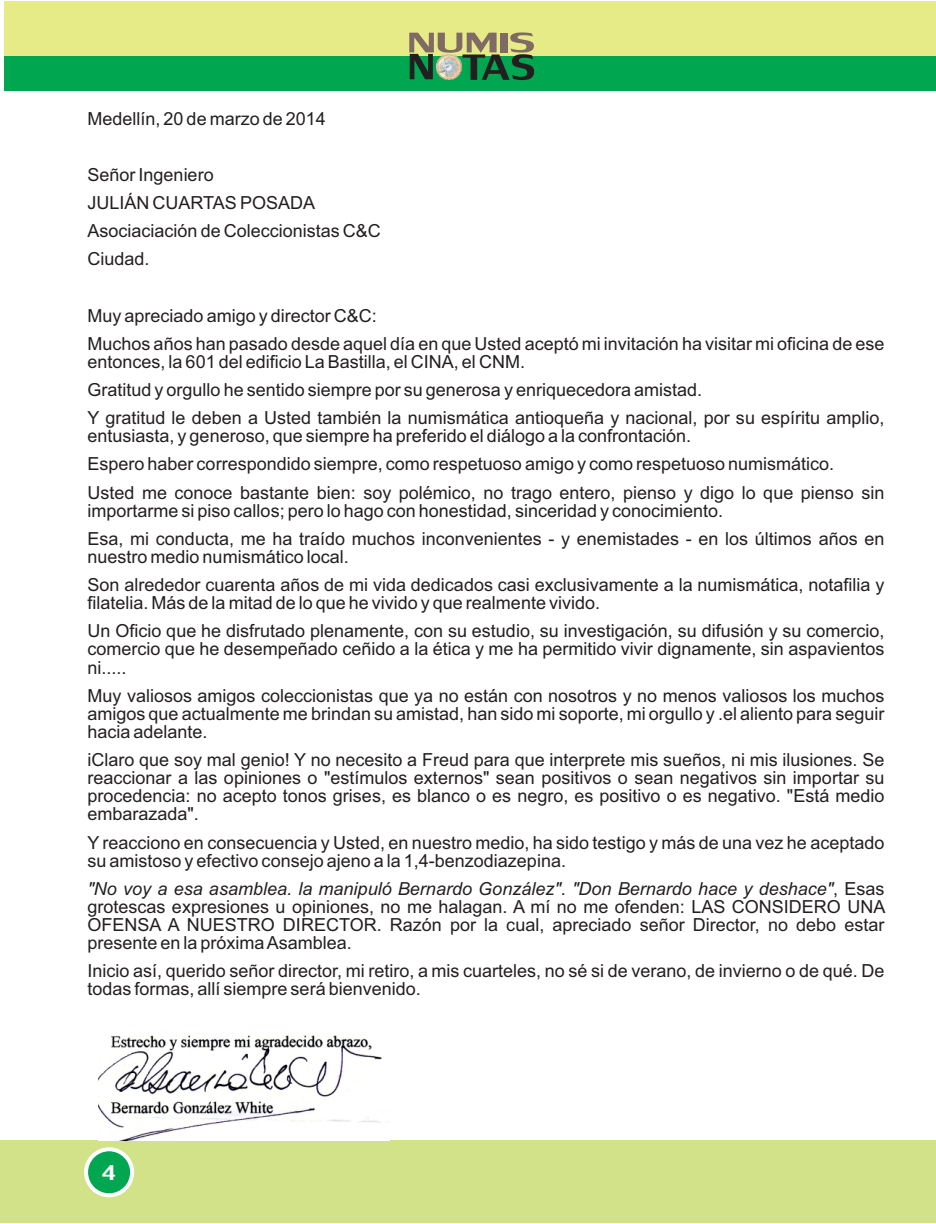
<style>
.page{position:relative;width:936px;height:1224px;background:#fff}
.page>*{position:absolute;margin:0;border:0;box-sizing:border-box;transform-origin:0 0}
.t1{font:54.4px "Lily UPC";color:#231f20;scale:1.15 1}
.t2{font:42.4px "Lily UPC";color:#806b64;scale:1.57 1}
.t3{font:31.8px "Lily UPC";color:#fff}
.t4{font:18px/28.2px "Arial";color:#231f20}
.s1{font-style:italic}
</style>
<div class="page">
<div style="left:0;top:1141px;width:935px;height:82px;background:#d2e288"></div>
<svg style="left:84px;top:1147px;width:50px;height:50px;background:#4bc082"></svg>
<div style="left:4px;top:1px;width:931px;height:55px;background:#e6ea87"></div>
<div style="left:4px;top:56px;width:931px;height:34px;background:#00a650"></div>
<svg style="left:409px;top:54px;width:24px;height:25px"></svg>
<img style="left:436px;top:54px;width:26px;height:26px">
<img style="left:99px;top:1035px;width:283px;height:106px">
<p class="t4" style="left:87px;top:106px;width:240px">Medellín, 20 de marzo de 2014</p>
<p class="t4" style="left:87px;top:162px;width:295px">Señor Ingeniero<br>JULIÁN CUARTAS POSADA<br>Asociaciación de Coleccionistas C&amp;C<br>Ciudad.</p>
<h2 class="t2" style="left:407px;top:24px;width:83px">NUMIS</h2>
<h1 class="t1" style="left:462px;top:43px;width:65px">TAS</h1>
<p class="t4" style="left:87px;top:303px;width:798px">Muy apreciado amigo y director C&amp;C:<br>Muchos años han pasado desde aquel día en que Usted aceptó mi invitación ha visitar mi oficina de ese</p>
<p class="t4" style="left:87px;top:349px;width:798px">entonces, la 601 del edificio La Bastilla, el CINA, el CNM.<br>Gratitud y orgullo he sentido siempre por su generosa y enriquecedora amistad.<br>Y gratitud le deben a Usted también la numismática antioqueña y nacional, por su espíritu amplio,</p>
<p class="t4" style="left:87px;top:424px;width:798px">entusiasta, y generoso, que siempre ha preferido el diálogo a la confrontación.<br>Espero haber correspondido siempre, como respetuoso amigo y como respetuoso numismático.<br>Usted me conoce bastante bien: soy polémico, no trago entero, pienso y digo lo que pienso sin</p>
<p class="t4" style="left:87px;top:498px;width:798px">importarme si piso callos; pero lo hago con honestidad, sinceridad y conocimiento.<br>Esa, mi conducta, me ha traído muchos inconvenientes - y enemistades - en los últimos años en</p>
<p class="t4" style="left:87px;top:544px;width:798px">nuestro medio numismático local.<br>Son alrededor cuarenta años de mi vida dedicados casi exclusivamente a la numismática, notafilia y</p>
<p class="t4" style="left:87px;top:590px;width:798px">filatelia. Más de la mitad de lo que he vivido y que realmente vivido.<br>Un Oficio que he disfrutado plenamente, con su estudio, su investigación, su difusión y su comercio,</p>
<p class="t4" style="left:87px;top:642px;width:798px;line-height:18px">comercio que he desempeñado ceñido a la ética y me ha permitido vivir dignamente, sin aspavientos ni.....</p>
<p class="t4" style="left:87px;top:688px;width:798px;line-height:18px;text-align:justify">Muy valiosos amigos coleccionistas que ya no están con nosotros y no menos valiosos los muchos amigos que actualmente me brindan su amistad, han sido mi soporte, mi orgullo y .el aliento para seguir hacia adelante.</p>
<p class="t4" style="left:87px;top:752px;width:798px;line-height:18px;text-align:justify">iClaro que soy mal genio! Y no necesito a Freud para que interprete mis sueños, ni mis ilusiones. Se reaccionar a las opiniones o "estímulos externos" sean positivos o sean negativos sin importar su procedencia: no acepto tonos grises, es blanco o es negro, es positivo o es negativo. "Está medio embarazada".</p>
<p class="t4" style="left:87px;top:835px;width:798px;line-height:18px">Y reacciono en consecuencia y Usted, en nuestro medio, ha sido testigo y más de una vez he aceptado su amistoso y efectivo consejo ajeno a la 1,4-benzodiazepina.</p>
<p class="t4" style="left:87px;top:881px;width:799px;line-height:18px;text-align:justify"><span class="s1">"No voy a esa asamblea. la manipuló Bernardo González"</span>. <span class="s1">"Don Bernardo hace y deshace"</span>, Esas grotescas expresiones u opiniones, no me halagan. A mí no me ofenden: LAS CONSIDERO UNA OFENSA A NUESTRO DIRECTOR. Razón por la cual, apreciado señor Director, no debo estar presente en la próxima Asamblea.</p>
<p class="t4" style="left:87px;top:964px;width:798px;line-height:18px">Inicio así, querido señor director, mi retiro, a mis cuarteles, no sé si de verano, de invierno o de qué. De todas formas, allí siempre será bienvenido.</p>
<h3 class="t3" style="left:101px;top:1158px;width:16px">4</h3>
</div>
